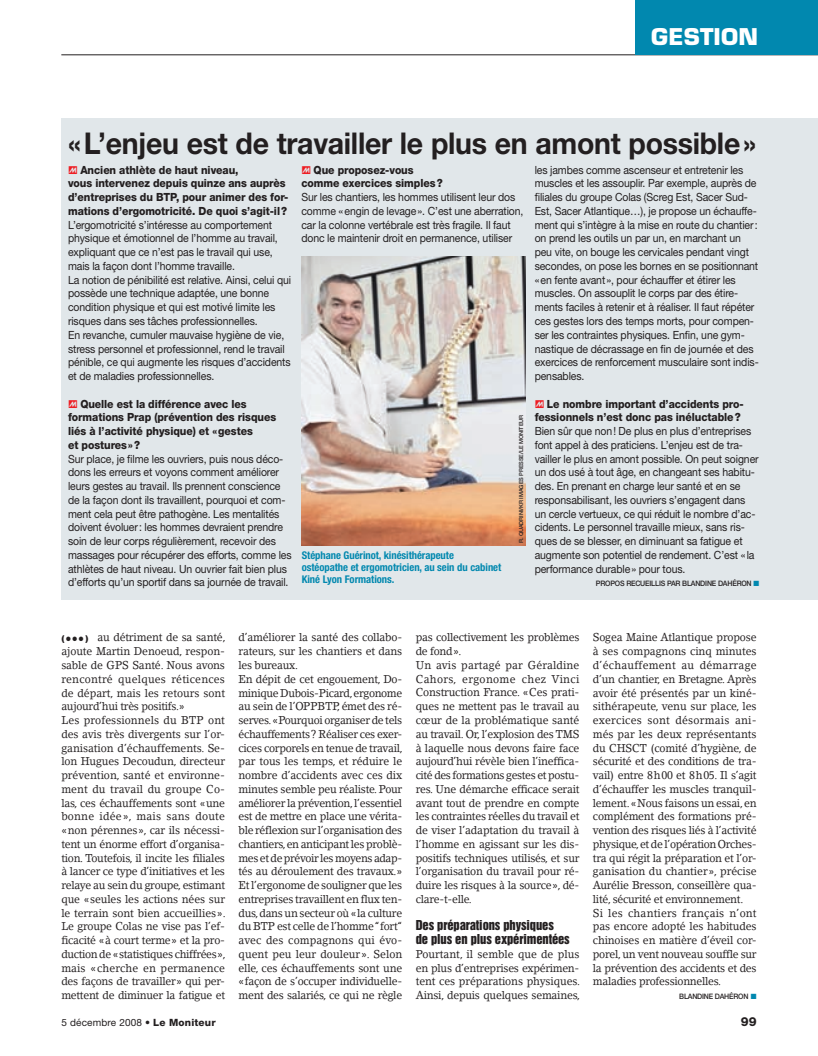
<style>
.page{position:relative;width:818px;height:1056px;background:#fff}
.page>*{position:absolute;margin:0;border:0;box-sizing:border-box;transform-origin:0 0}
.t1{font:700 30px "Helvetica Neue";letter-spacing:-.01em;color:#231f20;scale:.95 1}
.t2{font:700 22.5px "Eurostile";letter-spacing:.01em;color:#fff}
.t3{font:12.5px/13.8px "Helvetica Inserat";letter-spacing:-.01em;color:#231f20}
.t4{font:800 12.5px "Helvetica Neue";color:#231f20}
.t5{font:11.25px/13.8px "Lino Letter";letter-spacing:-.025em;color:#231f20;scale:.94 1}
.t6{font:11.25px/13.8px "Helvetica Neue";letter-spacing:-.01em;color:#231f20;scale:.93 1}
.t7{font:800 11.25px/13.8px "Helvetica Neue";letter-spacing:-.005em;color:#231f20;scale:.93 1}
.t8{font:11.25px "Zapf Dingbats";color:#231f20;scale:.94 1}
.t9{font:700 condensed 10.62px/11.9px "Helvetica Neue";letter-spacing:-.005em;color:#0188af}
.t10{font:10px "Helvetica Neue";letter-spacing:.015em;color:#231f20}
.t11{font:500 7.5px "Helvetica Neue";letter-spacing:-.025em;color:#231f20;scale:.94 1}
.t12{font:500 5.62px "Helvetica Neue";letter-spacing:-.015em;color:#231f20}
.s1{font-family:"Moniteur Logo M";font-weight:400;color:#ee1d23}
.s2{color:#0188af}
.s3{font-weight:700}
.s4{font-weight:800}
</style>
<div class="page">
<hr style="left:61px;top:55px;width:757px;height:1px;background:#231f20">
<div style="left:635px;top:0;width:183px;height:55px;background:#0188af"></div>
<div style="left:61px;top:118px;width:757px;height:482px;background:#e1e7ea"></div>
<img style="left:302px;top:256px;width:223px;height:289px">
<h2 class="t2" style="left:651px;top:28px;width:108px">GESTION</h2>
<h1 class="t1" style="left:68px;top:132px;width:726px">« L’enjeu est de travailler le plus en amont possible »</h1>
<p class="t7" style="left:68px;top:164px;width:238px"><span class="s1">M</span> Ancien athlète de haut niveau,<br>vous intervenez depuis quinze ans auprès d’entreprises du BTP, pour animer des for&shy;mations d’ergomotricité. De quoi s’agit-il ?</p>
<p class="t6" style="left:68px;top:219px;width:241px">L’ergomotricité s’intéresse au comportement physique et émotionnel de l’homme au travail, expliquant que ce n’est pas le travail qui use, mais la façon dont l’homme travaille.<br>La notion de pénibilité est relative. Ainsi, celui qui possède une technique adaptée, une bonne condition physique et qui est motivé limite les risques dans ses tâches professionnelles.<br>En revanche, cumuler mauvaise hygiène de vie, stress personnel et professionnel, rend le travail pénible, ce qui augmente les risques d’accidents et de maladies professionnelles.</p>
<p class="t7" style="left:68px;top:397px;width:225px"><span class="s1">M</span> Quelle est la différence avec les formations Prap (prévention des risques liés à l’activité physique) et « gestes<br>et postures » ?</p>
<p class="t6" style="left:68px;top:452px;width:242px">Sur place, je filme les ouvriers, puis nous déco&shy;dons les erreurs et voyons comment améliorer leurs gestes au travail. Ils prennent conscience de la façon dont ils travaillent, pourquoi et com&shy;ment cela peut être pathogène. Les mentalités doivent évoluer : les hommes devraient prendre soin de leur corps régulièrement, recevoir des massages pour récupérer des efforts, comme les athlètes de haut niveau. Un ouvrier fait bien plus d’efforts qu’un sportif dans sa journée de travail.</p>
<p class="t7" style="left:301px;top:164px;width:154px"><span class="s1">M</span> Que proposez-vous comme exercices simples ?</p>
<p class="t6" style="left:301px;top:191px;width:240px">Sur les chantiers, les hommes utilisent leur dos comme « engin de levage ». C’est une aberration, car la colonne vertébrale est très fragile. Il faut donc le maintenir droit en permanence, utiliser</p>
<p class="t9" style="left:302px;top:550px;width:201px">Stéphane Guérinot, kinésithérapeute ostéopathe et ergomotricien, au sein du cabinet<br>Kiné Lyon Formations.</p>
<p class="t12" style="left:519px;top:543px;width:130px;rotate:-90deg">R. QUADRINI/KR IMAGES PRESSE/LE MONITEUR</p>
<p class="t6" style="left:535px;top:164px;width:242px">les jambes comme ascenseur et entretenir les muscles et les assouplir. Par exemple, auprès de filiales du groupe Colas (Screg Est, Sacer Sud-Est, Sacer Atlantique…), je propose un échauffe&shy;ment qui s’intègre à la mise en route du chantier : on prend les outils un par un, en marchant un peu vite, on bouge les cervicales pendant vingt secondes, on pose les bornes en se positionnant « en fente avant », pour échauffer et étirer les muscles. On assouplit le corps par des étire&shy;ments faciles à retenir et à réaliser. Il faut répéter ces gestes lors des temps morts, pour compen&shy;ser les contraintes physiques. Enfin, une gym&shy;nastique de décrassage en fin de journée et des exercices de renforcement musculaire sont indis&shy;pensables.</p>
<p class="t7" style="left:535px;top:397px;width:226px"><span class="s1">M</span> Le nombre important d’accidents pro&shy;fessionnels n’est donc pas inéluctable ?</p>
<p class="t6" style="left:535px;top:425px;width:242px">Bien sûr que non ! De plus en plus d’entreprises font appel à des praticiens. L’enjeu est de tra&shy;vailler le plus en amont possible. On peut soigner un dos usé à tout âge, en changeant ses habitu&shy;des. En prenant en charge leur santé et en se responsabilisant, les ouvriers s’engagent dans un cercle vertueux, ce qui réduit le nombre d’ac&shy;cidents. Le personnel travaille mieux, sans ris&shy;ques de se blesser, en diminuant sa fatigue et augmente son potentiel de rendement. C’est « la performance durable » pour tous.</p>
<p class="t11" style="left:596px;top:581px;width:175px">PROPOS RECUEILLIS PAR BLANDINE DAHÉRON <span class="s2">■</span></p>
<p class="t5" style="left:61px;top:631px;width:176px;text-indent:36px">au détriment de sa santé, ajoute Martin Denoeud, respon&shy;sable de GPS Santé. Nous avons rencontré quelques réticences de départ, mais les retours sont aujourd’hui très positifs. »<br>Les professionnels du BTP ont des avis très divergents sur l’or&shy;ganisation d’échauffements. Se&shy;lon Hugues Decoudun, directeur prévention, santé et environne&shy;ment du travail du groupe Co&shy;las, ces échauffements sont « une bonne idée », mais sans doute « non pérennes », car ils nécessi&shy;tent un énorme effort d’organisa&shy;tion. Toutefois, il incite les filiales à lancer ce type d’initiatives et les relaye au sein du groupe, estimant que « seules les actions nées sur le terrain sont bien accueillies ».<br>Le groupe Colas ne vise pas l’ef&shy;ficacité « à court terme » et la pro&shy;duction de « statistiques chiffrées », mais « cherche en permanence des façons de travailler » qui per&shy;mettent de diminuer la fatigue et</p>
<p class="t5" style="left:238px;top:631px;width:176px">d’améliorer la santé des collabo&shy;rateurs, sur les chantiers et dans les bureaux.<br>En dépit de cet engouement, Do&shy;minique Dubois-Picard, ergonome au sein de l’OPPBTP, émet des ré&shy;serves. « Pourquoi organiser de tels échauffements ? Réaliser ces exer&shy;cices corporels en tenue de travail, par tous les temps, et réduire le nombre d’accidents avec ces dix minutes semble peu réaliste. Pour améliorer la prévention, l’essentiel est de mettre en place une vérita&shy;ble réflexion sur l’organisation des chantiers, en anticipant les problè&shy;mes et de prévoir les moyens adap&shy;tés au déroulement des travaux. » Et l’ergonome de souligner que les entreprises travaillent en flux ten&shy;dus, dans un secteur où « la culture du BTP est celle de l’homme “ fort “ avec des compagnons qui évo&shy;quent peu leur douleur ». Selon elle, ces échauffements sont une « façon de s’occuper individuelle&shy;ment des salariés, ce qui ne règle</p>
<p class="t5" style="left:416px;top:631px;width:176px">pas collectivement les problèmes de fond ».<br>Un avis partagé par Géraldine<br>Cahors, ergonome chez Vinci<br>Construction France. « Ces prati&shy;ques ne mettent pas le travail au cœur de la problématique santé au travail. Or, l’explosion des TMS à laquelle nous devons faire face aujourd’hui révèle bien l’ineffica&shy;cité des formations gestes et postu&shy;res. Une démarche efficace serait avant tout de prendre en compte les contraintes réelles du travail et de viser l’adaptation du travail à l’homme en agissant sur les dis&shy;positifs techniques utilisés, et sur l’organisation du travail pour ré&shy;duire les risques à la source », dé&shy;clare-t-elle.</p>
<p class="t8" style="left:61px;top:632px;width:30px">❪●●●❫</p>
<p class="t3" style="left:416px;top:919px;width:156px">Des préparations physiques<br>de plus en plus expérimentées</p>
<p class="t5" style="left:416px;top:947px;width:176px;text-align:justify">Pourtant, il semble que de plus en plus d’entreprises expérimen&shy;tent ces préparations physiques.<br>Ainsi, depuis quelques semaines,</p>
<p class="t5" style="left:593px;top:631px;width:176px">Sogea Maine Atlantique propose à ses compagnons cinq minutes d’échauffement au démarrage d’un chantier, en Bretagne. Après avoir été présentés par un kiné&shy;sithérapeute, venu sur place, les exercices sont désormais ani&shy;més par les deux représentants du CHSCT (comité d’hygiène, de sécurité et des conditions de tra&shy;vail) entre 8 h 00 et 8 h 05. Il s’agit d’échauffer les muscles tranquil&shy;lement. « Nous faisons un essai, en complément des formations pré&shy;vention des risques liés à l’activité physique, et de l’opération Orches&shy;tra qui régit la préparation et l’or&shy;ganisation du chantier », précise Aurélie Bresson, conseillère qua&shy;lité, sécurité et environnement.<br>Si les chantiers français n’ont pas encore adopté les habitudes chinoises en matière d’éveil cor&shy;porel, un vent nouveau souffle sur la prévention des accidents et des maladies professionnelles.</p>
<p class="t11" style="left:679px;top:993px;width:84px">BLANDINE DAHÉRON <span class="s2">■</span></p>
<p class="t10" style="left:61px;top:1018px;width:156px">5 décembre 2008 <span class="s3">•</span> <span class="s4">Le Moniteur</span></p>
<p class="t4" style="left:741px;top:1017px;width:17px">99</p>
</div>
